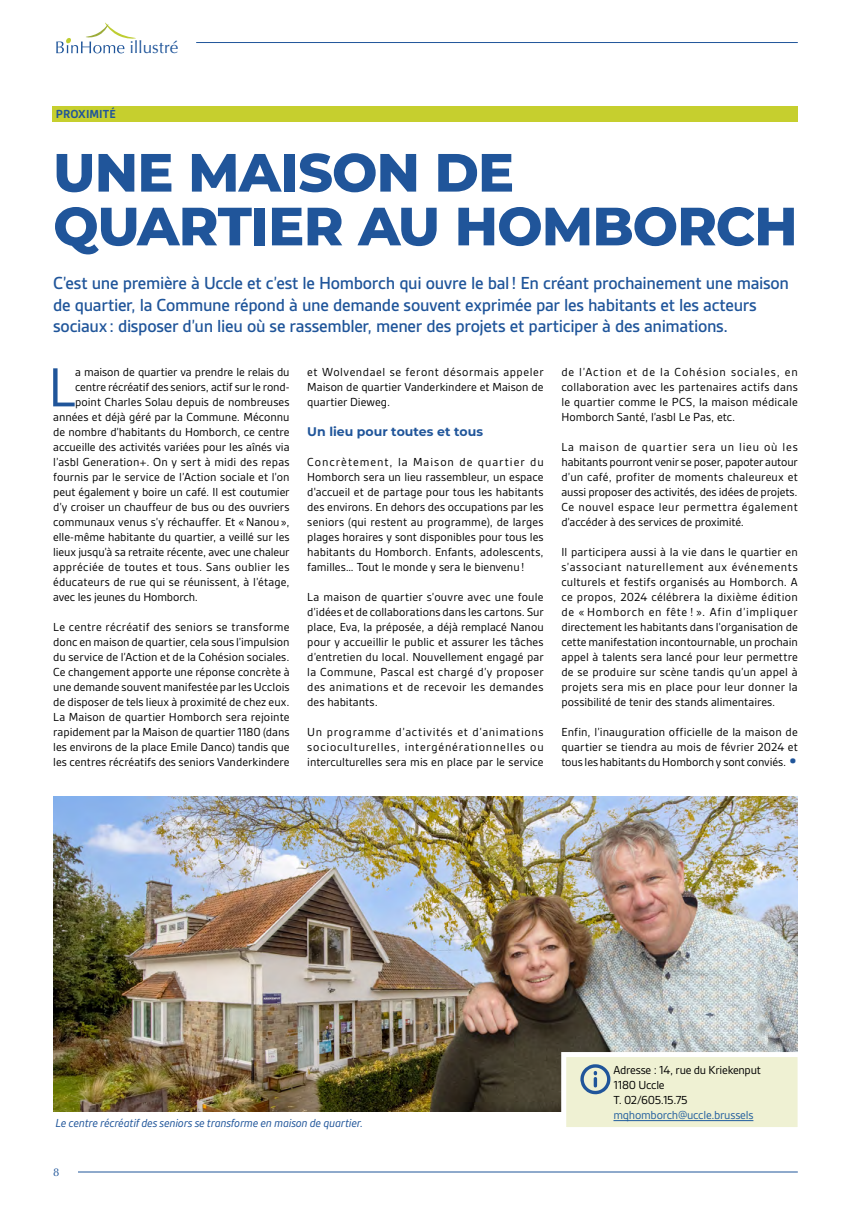
<style>
.page{position:relative;width:851px;height:1205px;background:#fff}
.page>*{position:absolute;margin:0;border:0;box-sizing:border-box;transform-origin:0 0}
.Body{font:59.12px "Gesta";color:#20559a}
.t1{font:800 53.75px/53.8px "Montserrat";letter-spacing:-.015em;color:#20559a}
.Chapeau_Article{font:500 18.75px/21.2px "Gesta";letter-spacing:-.015em;color:#20559a}
.t2{font:17px "Optima";letter-spacing:.005em;color:#20559a}
.Body-2{font:12.5px/15px "Gesta";color:#000;text-align:justify}
.Titre_body{font:12.5px/15px "Gesta";letter-spacing:-.02em;color:#000}
.Légende{font:italic 12.5px "Gesta";letter-spacing:-.015em;color:#20559a}
.Body-3{font:12.5px "Gesta";letter-spacing:.025em;color:#000}
.Titre_body-2{font:700 12.5px "Montserrat";color:#20559a}
.Tetière{font:700 12.5px "Gesta";letter-spacing:.005em;color:#20559a}
.t3{font:11.25px "Optima";color:#20559a}
.s1{font-size:25px;color:#20559a}
.s2{color:#215e9e}
</style>
<div class="page">
<hr style="left:196px;top:42px;width:601px;height:1px;background:#20559a">
<hr style="left:78px;top:1171px;width:719px;height:1px;background:#20559a">
<svg style="left:56px;top:22px;width:80px;height:31px"></svg>
<div style="left:52px;top:106px;width:745px;height:15px;background:#c6cf2e"></div>
<img style="left:53px;top:796px;width:744px;height:315px">
<div style="left:563px;top:1054px;width:237px;height:75px;background:#eff1d3"></div>
<hr style="left:613px;top:1120px;width:140px;height:1px;background:#215e9e">
<svg style="left:580px;top:1064px;width:30px;height:30px"></svg>
<div style="left:561px;top:1052px;width:241px;height:80px;border:5px solid #fff"></div>
<h3 class="t2" style="left:129px;top:38px;width:50px">illustré</h3>
<p class="Tetière" style="left:56px;top:107px;width:61px">PROXIMITÉ</p>
<h2 class="t1" style="left:53px;top:143px;width:745px">UNE MAISON DE<br>QUARTIER AU HOMBORCH</h2>
<p class="Chapeau_Article" style="left:53px;top:273px;width:737px">C’est une première à Uccle et c’est le Homborch qui ouvre le bal! En créant prochainement une maison de quartier, la Commune répond à une demande souvent exprimée par les habitants et les acteurs sociaux: disposer d’un lieu où se rassembler, mener des projets et participer à des animations.</p>
<p class="Body" style="left:48px;top:354px;width:29px">L</p>
<p class="Body-2" style="left:75px;top:365px;width:216px">a maison de quartier va prendre le relais du</p>
<p class="Body-2" style="left:307px;top:365px;width:238px">et Wolvendael se feront désormais appeler Maison de quartier Vanderkindere et Maison de quartier Dieweg.</p>
<p class="Titre_body-2" style="left:307px;top:423px;width:177px">Un lieu pour toutes et tous</p>
<p class="Body-2" style="left:307px;top:455px;width:238px">Concrètement, la Maison de quartier du Homborch sera un lieu rassembleur, un espace d'accueil et de partage pour tous les habitants des environs. En dehors des occupations par les seniors (qui restent au programme), de larges plages horaires y sont disponibles pour tous les habitants du Homborch. Enfants, adolescents, familles… Tout le monde y sera le bienvenu!</p>
<p class="Body-2" style="left:307px;top:590px;width:238px">La maison de quartier s’ouvre avec une foule d’idées et de collaborations dans les cartons. Sur place, Eva, la préposée, a déjà remplacé Nanou pour y accueillir le public et assurer les tâches d’entretien du local. Nouvellement engagé par la Commune, Pascal est chargé d’y proposer des animations et de recevoir les demandes des habitants.</p>
<p class="Body-2" style="left:307px;top:725px;width:238px">Un programme d’activités et d’animations socioculturelles, intergénérationnelles ou interculturelles sera mis en place par le service</p>
<p class="Body-2" style="left:561px;top:365px;width:238px">de l’Action et de la Cohésion sociales, en collaboration avec les partenaires actifs dans le quartier comme le PCS, la maison médicale Homborch Santé, l’asbl Le Pas, etc.</p>
<p class="Body-2" style="left:561px;top:440px;width:238px">La maison de quartier sera un lieu où les habitants pourront venir se poser, papoter autour d’un café, profiter de moments chaleureux et aussi proposer des activités, des idées de projets.<br>Ce nouvel espace leur permettra également d’accéder à des services de proximité.</p>
<p class="Body-2" style="left:561px;top:545px;width:238px">Il participera aussi à la vie dans le quartier en s’associant naturellement aux événements culturels et festifs organisés au Homborch. A ce propos, 2024 célébrera la dixième édition de « Homborch en fête ! ». Afin d’impliquer directement les habitants dans l’organisation de cette manifestation incontournable, un prochain appel à talents sera lancé pour leur permettre de se produire sur scène tandis qu’un appel à projets sera mis en place pour leur donner la possibilité de tenir des stands alimentaires.</p>
<p class="Body-2" style="left:561px;top:725px;width:238px">Enfin, l’inauguration officielle de la maison de quartier se tiendra au mois de février 2024 et tous les habitants du Homborch y sont conviés. <span class="s1">•</span></p>
<p class="Body-2" style="left:75px;top:380px;width:216px">centre récréatif des seniors, actif sur le rond-</p>
<p class="Body-2" style="left:75px;top:395px;width:216px">point Charles Solau depuis de nombreuses</p>
<p class="Body-2" style="left:53px;top:410px;width:238px">années et déjà géré par la Commune. Méconnu</p>
<p class="Body-2" style="left:53px;top:425px;width:238px">de nombre d’habitants du Homborch, ce centre</p>
<p class="Body-2" style="left:53px;top:440px;width:238px">accueille des activités variées pour les aînés via</p>
<p class="Body-2" style="left:53px;top:455px;width:238px">l’asbl Generation+. On y sert à midi des repas</p>
<p class="Body-2" style="left:53px;top:470px;width:238px">fournis par le service de l’Action sociale et l’on</p>
<p class="Body-2" style="left:53px;top:485px;width:238px">peut également y boire un café. Il est coutumier</p>
<p class="Body-2" style="left:53px;top:500px;width:238px">d’y croiser un chauffeur de bus ou des ouvriers</p>
<p class="Body-2" style="left:53px;top:515px;width:238px">communaux venus s’y réchauffer. Et «Nanou »,</p>
<p class="Body-2" style="left:53px;top:530px;width:238px">elle-même habitante du quartier, a veillé sur les</p>
<p class="Body-2" style="left:53px;top:545px;width:238px">lieux jusqu’à sa retraite récente, avec une chaleur</p>
<p class="Body-3" style="left:53px;top:560px;width:238px">appréciée de toutes et tous. Sans oublier les</p>
<p class="Body-2" style="left:53px;top:575px;width:238px">éducateurs de rue qui se réunissent, à l’étage,</p>
<p class="Body-2" style="left:53px;top:590px;width:146px">avec les jeunes du Homborch.</p>
<p class="Body-2" style="left:53px;top:620px;width:238px">Le centre récréatif des seniors se transforme donc en maison de quartier, cela sous l’impulsion du service de l’Action et de la Cohésion sociales.<br>Ce changement apporte une réponse concrète à une demande souvent manifestée par les Ucclois de disposer de tels lieux à proximité de chez eux.<br>La Maison de quartier Homborch sera rejointe rapidement par la Maison de quartier 1180 (dans les environs de la place Emile Danco) tandis que les centres récréatifs des seniors Vanderkindere</p>
<p class="Légende" style="left:55px;top:1115px;width:309px">Le centre récréatif des seniors se transforme en maison de quartier.</p>
<p class="t3" style="left:53px;top:1166px;width:8px">8</p>
<p class="Titre_body" style="left:613px;top:1062px;width:149px">Adresse : 14, rue du Kriekenput<br>1180 Uccle<br>T. 02/605.15.75 <span class="s2">mqhomborch@uccle.brussels</span></p>
</div>
